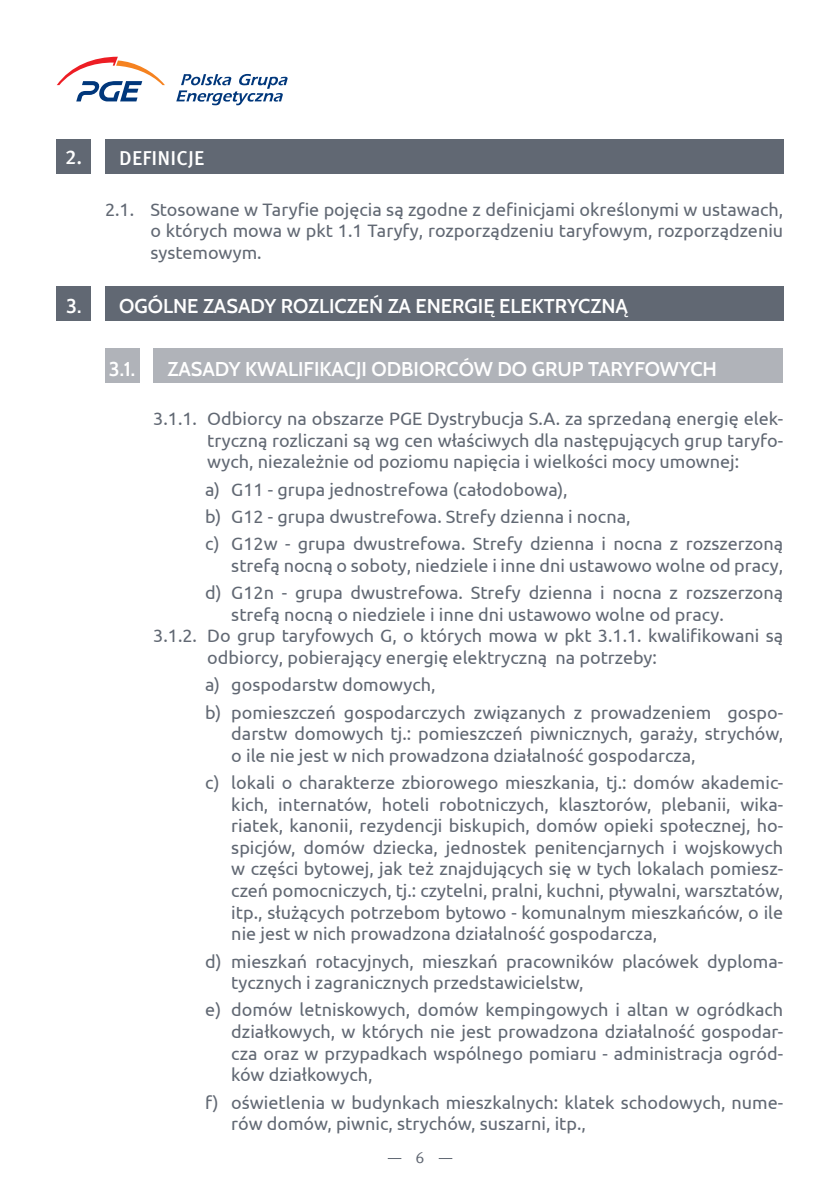
<style>
.page{position:relative;width:840px;height:1191px;background:#fff}
.page>*{position:absolute;margin:0;border:0;box-sizing:border-box;transform-origin:0 0}
.t1{font:600 20px "Cabin";color:#fff}
.t2{font:500 20px "Meta Pro";letter-spacing:.01em;color:#fff}
.t3{font:18px/21.6px "Ubuntu";color:#616873}
.t4{font:16px "Meta Pro Norm";color:#616873}
</style>
<div class="page">
<svg style="left:176px;top:74px;width:112px;height:31px"></svg>
<svg style="left:57px;top:57px;width:108px;height:44px"></svg>
<svg style="left:438px;top:1158px;width:14px;height:1px"></svg>
<svg style="left:387px;top:1158px;width:14px;height:1px"></svg>
<div style="left:105px;top:140px;width:677px;height:34px;background:#616873"></div>
<div style="left:57px;top:140px;width:34px;height:34px;background:#616873"></div>
<div style="left:105px;top:286px;width:677px;height:34px;background:#616873"></div>
<div style="left:153px;top:349px;width:629px;height:34px;background:#b0b3b9"></div>
<div style="left:57px;top:286px;width:34px;height:34px;background:#616873"></div>
<div style="left:105px;top:349px;width:34px;height:34px;background:#b0b3b9"></div>
<p class="t2" style="left:65px;top:142px;width:141px">2. DEFINICJE</p>
<p class="t3" style="left:150px;top:198px;width:634px;text-align:justify;text-indent:-45px">2.1. Stosowane w Taryfie pojęcia są zgodne z definicjami określonymi w ustawach, o których mowa w pkt 1.1 Taryfy, rozporządzeniu taryfowym, rozporządzeniu systemowym.</p>
<p class="t1" style="left:119px;top:290px;width:510px">OGÓLNE ZASADY ROZLICZEŃ ZA ENERGIĘ ELEKTRYCZNĄ</p>
<p class="t1" style="left:167px;top:353px;width:551px">ZASADY KWALIFIKACJI ODBIORCÓW DO GRUP TARYFOWYCH</p>
<p class="t1" style="left:66px;top:290px;width:17px">3.</p>
<p class="t1" style="left:109px;top:353px;width:28px">3.1.</p>
<p class="t3" style="left:207px;top:407px;width:577px;text-align:justify;text-indent:-54px">3.1.1. Odbiorcy na obszarze PGE Dystrybucja S.A. za sprzedaną energię elek&shy;tryczną rozliczani są wg cen właściwych dla następujących grup taryfo&shy;wych, niezależnie od poziomu napięcia i wielkości mocy umownej:</p>
<p class="t3" style="left:205px;top:475px;width:579px;line-height:27.2px">a) G11 - grupa jednostrefowa (całodobowa),<br>b) G12 - grupa dwustrefowa. Strefy dzienna i nocna,<br>c) G12w - grupa dwustrefowa. Strefy dzienna i nocna z rozszerzoną</p>
<p class="t3" style="left:205px;top:551px;width:579px;line-height:27.2px;text-align:right">strefą nocną o soboty, niedziele i inne dni ustawowo wolne od pracy,<br>d) G12n - grupa dwustrefowa. Strefy dzienna i nocna z rozszerzoną</p>
<p class="t3" style="left:231px;top:603px;width:493px">strefą nocną o niedziele i inne dni ustawowo wolne od pracy.</p>
<p class="t3" style="left:153px;top:624px;width:631px">3.1.2. Do grup taryfowych G, o których mowa w pkt 3.1.1. kwalifikowani są</p>
<p class="t3" style="left:207px;top:646px;width:451px">odbiorcy, pobierający energię elektryczną na potrzeby:</p>
<p class="t3" style="left:205px;top:670px;width:579px;line-height:27.2px">a) gospodarstw domowych,<br>b) pomieszczeń gospodarczych związanych z prowadzeniem gospo-</p>
<p class="t3" style="left:231px;top:722px;width:553px">darstw domowych tj.: pomieszczeń piwnicznych, garaży, strychów, o ile nie jest w nich prowadzona działalność gospodarcza,</p>
<p class="t3" style="left:231px;top:771px;width:553px;text-align:justify;text-indent:-26px">c) lokali o charakterze zbiorowego mieszkania, tj.: domów akademic&shy;kich, internatów, hoteli robotniczych, klasztorów, plebanii, wika&shy;riatek, kanonii, rezydencji biskupich, domów opieki społecznej, ho&shy;spicjów, domów dziecka, jednostek penitencjarnych i wojskowych w części bytowej, jak też znajdujących się w tych lokalach pomiesz&shy;czeń pomocniczych, tj.: czytelni, pralni, kuchni, pływalni, warsztatów, itp., służących potrzebom bytowo - komunalnym mieszkańców, o ile nie jest w nich prowadzona działalność gospodarcza,</p>
<p class="t3" style="left:231px;top:949px;width:553px;text-indent:-26px">d) mieszkań rotacyjnych, mieszkań pracowników placówek dyploma&shy;tycznych i zagranicznych przedstawicielstw,</p>
<p class="t3" style="left:231px;top:998px;width:553px;text-align:justify;text-indent:-26px">e) domów letniskowych, domów kempingowych i altan w ogródkach działkowych, w których nie jest prowadzona działalność gospodar&shy;cza oraz w przypadkach wspólnego pomiaru - administracja ogród&shy;ków działkowych,</p>
<p class="t3" style="left:231px;top:1090px;width:553px;text-indent:-26px">f) oświetlenia w budynkach mieszkalnych: klatek schodowych, nume&shy;rów domów, piwnic, strychów, suszarni, itp.,</p>
<p class="t4" style="left:415px;top:1145px;width:11px">6</p>
</div>
